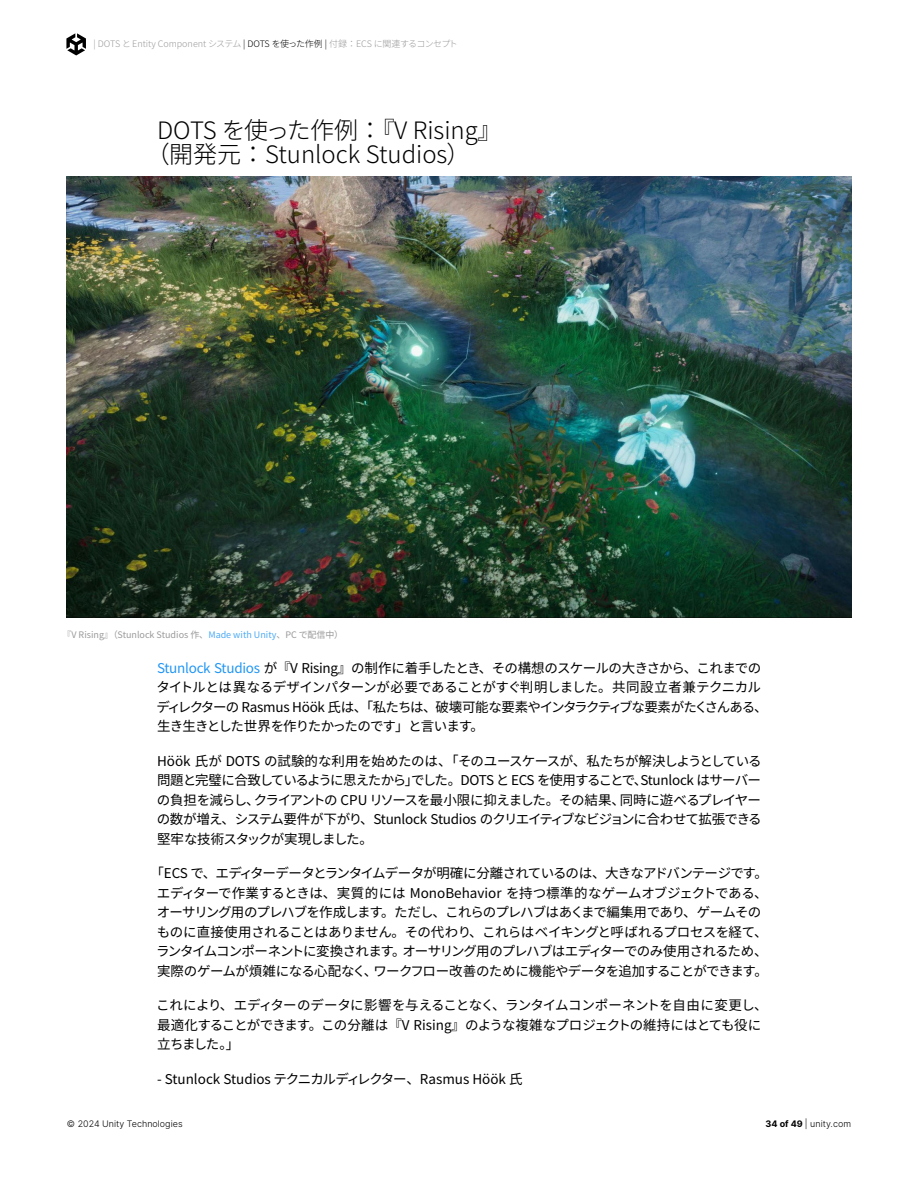
<style>
.page{position:relative;width:918px;height:1188px;background:#fff}
.page>*{position:absolute;margin:0;border:0;box-sizing:border-box;transform-origin:0 0}
.t1{font:300 24px/24px "Noto Sans CJ Kjp";color:#000}
.t2{font:13.5px/19.5px "Noto Sans CJ Kjp";letter-spacing:-.045em;color:#000}
.t3{font:13.5px "Noto Sans CJ Kjp";color:#000}
.t4{font:300 9px "Noto Sans CJ Kjp";letter-spacing:-.02em;color:#999}
.t5{font:9px "Noto Sans CJ Kjp";color:#999}
.t6{font:300 9px "Inter";color:#000}
.s1{color:#000}
.s2{color:#4eabf5}
.s3{color:#2196f3}
.s4{font-weight:700}
</style>
<div class="page">
<svg style="left:66px;top:33px;width:20px;height:22px"></svg>
<img style="left:67px;top:176px;width:784px;height:442px">
<p class="t4" style="left:94px;top:39px;width:366px">| DOTS と Entity Component システム <span class="s1">| DOTS を使った作例 |</span> 付録：ECS に関連するコンセプト</p>
<h1 class="t1" style="left:146px;top:119px;width:357px;text-indent:11px">DOTS を使った作例：『V Rising』（開発元：Stunlock Studios）</h1>
<p class="t5" style="left:63px;top:630px;width:282px">『V Rising』（Stunlock Studios 作、<span class="s2">Made with Unity</span>、PC で配信中）</p>
<p class="t2" style="left:156px;top:658px;width:613px"><span class="s3">Stunlock Studios</span> が『V Rising』の制作に着手したとき、その構想のスケールの大きさから、これまでのタイトルとは異なるデザインパターンが必要であることがすぐ判明しました。共同設立者兼テクニカルディレクターの Rasmus Höök 氏は、「私たちは、破壊可能な要素やインタラクティブな要素がたくさんある、生き生きとした世界を作りたかったのです」と言います。</p>
<p class="t2" style="left:157px;top:751px;width:606px;text-align:justify">Höök 氏が DOTS の試験的な利用を始めたのは、「そのユースケースが、私たちが解決しようとしている問題と完璧に合致しているように思えたから」でした。DOTS と ECS を使用することで、Stunlock はサーバーの負担を減らし、クライアントの CPU リソースを最小限に抑えました。その結果、同時に遊べるプレイヤーの数が増え、システム要件が下がり、Stunlock Studios のクリエイティブなビジョンに合わせて拡張できる堅牢な技術スタックが実現しました。</p>
<p class="t2" style="left:151px;top:864px;width:619px;text-align:center">「ECS で、エディターデータとランタイムデータが明確に分離されているのは、大きなアドバンテージです。エディターで作業するときは、実質的には MonoBehavior を持つ標準的なゲームオブジェクトである、オーサリング用のプレハブを作成します。ただし、これらのプレハブはあくまで編集用であり、ゲームそのものに直接使用されることはありません。その代わり、これらはベイキングと呼ばれるプロセスを経て、ランタイムコンポーネントに変換されます。オーサリング用のプレハブはエディターでのみ使用されるため、実際のゲームが煩雑になる心配なく、ワークフロー改善のために機能やデータを追加することができます。</p>
<p class="t2" style="left:156px;top:996px;width:613px">これにより、エディターのデータに影響を与えることなく、ランタイムコンポーネントを自由に変更し、最適化することができます。この分離は『V Rising』のような複雑なプロジェクトの維持にはとても役に立ちました。」</p>
<p class="t3" style="left:157px;top:1071px;width:367px">- Stunlock Studios テクニカルディレクター、Rasmus Höök 氏</p>
<p class="t6" style="left:67px;top:1118px;width:117px">© 2024 Unity Technologies</p>
<p class="t6" style="left:766px;top:1118px;width:87px"><span class="s4">34 of 49</span> | unity.com</p>
</div>
